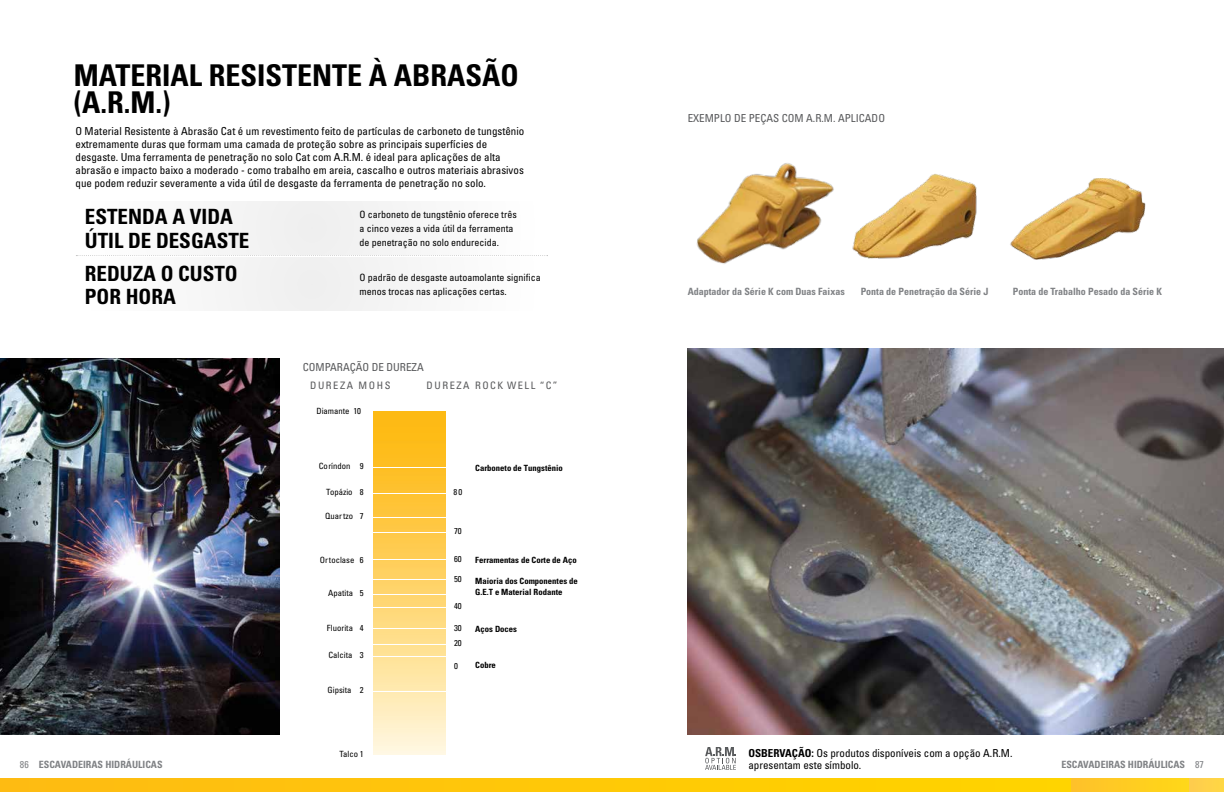
<style>
.page{position:relative;width:1224px;height:792px;background:#fff}
.page>*{position:absolute;margin:0;border:0;box-sizing:border-box;transform-origin:0 0}
.t1{font:700 condensed 30px/27px "Univers";color:#000}
.t2{font:700 condensed 21px/24px "Univers";color:#000}
.t3{font:condensed 11px/13px "Univers";color:#000}
.t4{font:condensed 11px "Univers";color:#58595b}
.t5{font:condensed 10.3px "Univers";letter-spacing:.15em;color:#58595b}
.t6{font:condensed 10px/14px "Univers";color:#000}
.t7{font:700 condensed 10px "Univers";color:#808285}
.t8{font:700 condensed 8.6px/10.3px "Univers";color:#000}
.t9{font:condensed 8.6px/15.4px "Univers";color:#000}
.s1{font-weight:700}
.s2{font-weight:400}
</style>
<div class="page">
<img style="left:688px;top:349px;width:536px;height:385px">
<img style="left:852px;top:174px;width:125px;height:85px">
<img style="left:1010px;top:178px;width:136px;height:82px">
<img style="left:696px;top:163px;width:138px;height:101px">
<svg style="left:705px;top:747px;width:31px;height:23px"></svg>
<div style="left:76px;top:257px;width:471px;height:54px;background:#f7f7f7"></div>
<div style="left:76px;top:201px;width:471px;height:54px;background:#f7f7f7"></div>
<svg style="left:76px;top:255px;width:472px;height:1px"></svg>
<img style="left:373px;top:412px;width:72px;height:343px">
<hr style="left:373px;top:467px;width:72px;height:1px;background:#fff">
<hr style="left:373px;top:493px;width:72px;height:1px;background:#fff">
<hr style="left:373px;top:517px;width:72px;height:1px;background:#fff">
<hr style="left:373px;top:532px;width:72px;height:1px;background:#fff">
<hr style="left:373px;top:560px;width:72px;height:1px;background:#fff">
<hr style="left:373px;top:579px;width:72px;height:1px;background:#fff">
<hr style="left:373px;top:594px;width:72px;height:1px;background:#fff">
<hr style="left:373px;top:607px;width:72px;height:1px;background:#fff">
<hr style="left:373px;top:629px;width:72px;height:1px;background:#fff">
<hr style="left:373px;top:644px;width:72px;height:1px;background:#fff">
<hr style="left:373px;top:656px;width:72px;height:1px;background:#fff">
<hr style="left:373px;top:691px;width:72px;height:1px;background:#fff">
<img style="left:0;top:358px;width:280px;height:376px">
<div style="left:0;top:778px;width:1071px;height:14px;background:#ffc808"></div>
<div style="left:1071px;top:778px;width:118px;height:14px;background:#fc2"></div>
<div style="left:1189px;top:778px;width:35px;height:14px;background:#ffd249"></div>
<h1 class="t1" style="left:74px;top:61px;width:446px">MATERIAL RESISTENTE À ABRASÃO (A.R.M.)</h1>
<p class="t3" style="left:76px;top:125px;width:450px">O Material Resistente à Abrasão Cat é um revestimento feito de partículas de carboneto de tungstênio extremamente duras que formam uma camada de proteção sobre as principais superfícies de desgaste. Uma ferramenta de penetração no solo Cat com A.R.M. é ideal para aplicações de alta abrasão e impacto baixo a moderado - como trabalho em areia, cascalho e outros materiais abrasivos que podem reduzir severamente a vida útil de desgaste da ferramenta de penetração no solo.</p>
<h2 class="t2" style="left:85px;top:204px;width:166px">ESTENDA A VIDA<br>ÚTIL DE DESGASTE</h2>
<h2 class="t2" style="left:85px;top:262px;width:154px;line-height:23px">REDUZA O CUSTO<br>POR HORA</h2>
<p class="t6" style="left:360px;top:207px;width:159px">O carboneto de tungstênio oferece três a cinco vezes a vida útil da ferramenta de penetração no solo endurecida.</p>
<p class="t6" style="left:360px;top:270px;width:183px">O padrão de desgaste autoamolante significa menos trocas nas aplicações certas.</p>
<p class="t4" style="left:303px;top:360px;width:123px">COMPARAÇÃO DE DUREZA</p>
<p class="t5" style="left:310px;top:378px;width:82px">DUREZA MOHS</p>
<p class="t5" style="left:427px;top:378px;width:132px">DUREZA ROCK WELL “C”</p>
<p class="t9" style="left:316px;top:403px;width:46px">Diamante 10</p>
<p class="t9" style="left:319px;top:459px;width:47px">Coríndon 9</p>
<p class="t9" style="left:326px;top:484px;width:39px">Topázio 8</p>
<p class="t9" style="left:453px;top:484px;width:10px">80</p>
<p class="t9" style="left:454px;top:523px;width:9px">70</p>
<p class="t9" style="left:454px;top:551px;width:9px">60</p>
<p class="t9" style="left:454px;top:571px;width:9px">50</p>
<p class="t9" style="left:454px;top:598px;width:9px">40</p>
<p class="t9" style="left:454px;top:620px;width:9px">30<br>20</p>
<p class="t9" style="left:454px;top:658px;width:5px">0</p>
<p class="t9" style="left:325px;top:508px;width:40px">Quartzo 7</p>
<p class="t9" style="left:320px;top:552px;width:45px">Ortoclase 6</p>
<p class="t9" style="left:328px;top:585px;width:37px">Apatita 5</p>
<p class="t9" style="left:327px;top:620px;width:38px">Fluorita 4</p>
<p class="t9" style="left:328px;top:647px;width:37px">Calcita 3</p>
<p class="t9" style="left:327px;top:683px;width:38px">Gipsita 2</p>
<p class="t8" style="left:475px;top:463px;width:89px">Carboneto de Tungstênio</p>
<p class="t8" style="left:475px;top:555px;width:103px">Ferramentas de Corte de Aço</p>
<p class="t8" style="left:475px;top:576px;width:104px">Maioria dos Componentes de<br>G.E.T e Material Rodante</p>
<p class="t8" style="left:475px;top:624px;width:43px">Aços Doces</p>
<p class="t8" style="left:475px;top:660px;width:22px">Cobre</p>
<p class="t4" style="left:688px;top:112px;width:199px">EXEMPLO DE PEÇAS COM A.R.M. APLICADO</p>
<p class="t7" style="left:688px;top:285px;width:159px">Adaptador da Série K com Duas Faixas</p>
<p class="t7" style="left:861px;top:285px;width:129px">Ponta de Penetração da Série J</p>
<p class="t7" style="left:1013px;top:285px;width:151px">Ponta de Trabalho Pesado da Série K</p>
<p class="t3" style="left:748px;top:747px;width:266px;line-height:12px"><span class="s1">OSBERVAÇÃO:</span> Os produtos disponíveis com a opção A.R.M. apresentam este símbolo.</p>
<p class="t9" style="left:339px;top:746px;width:26px">Talco 1</p>
<p class="t7" style="left:20px;top:758px;width:144px"><span class="s2">86</span> ESCAVADEIRAS HIDRÁULICAS</p>
<p class="t7" style="left:1061px;top:758px;width:144px">ESCAVADEIRAS HIDRÁULICAS <span class="s2">87</span></p>
</div>
